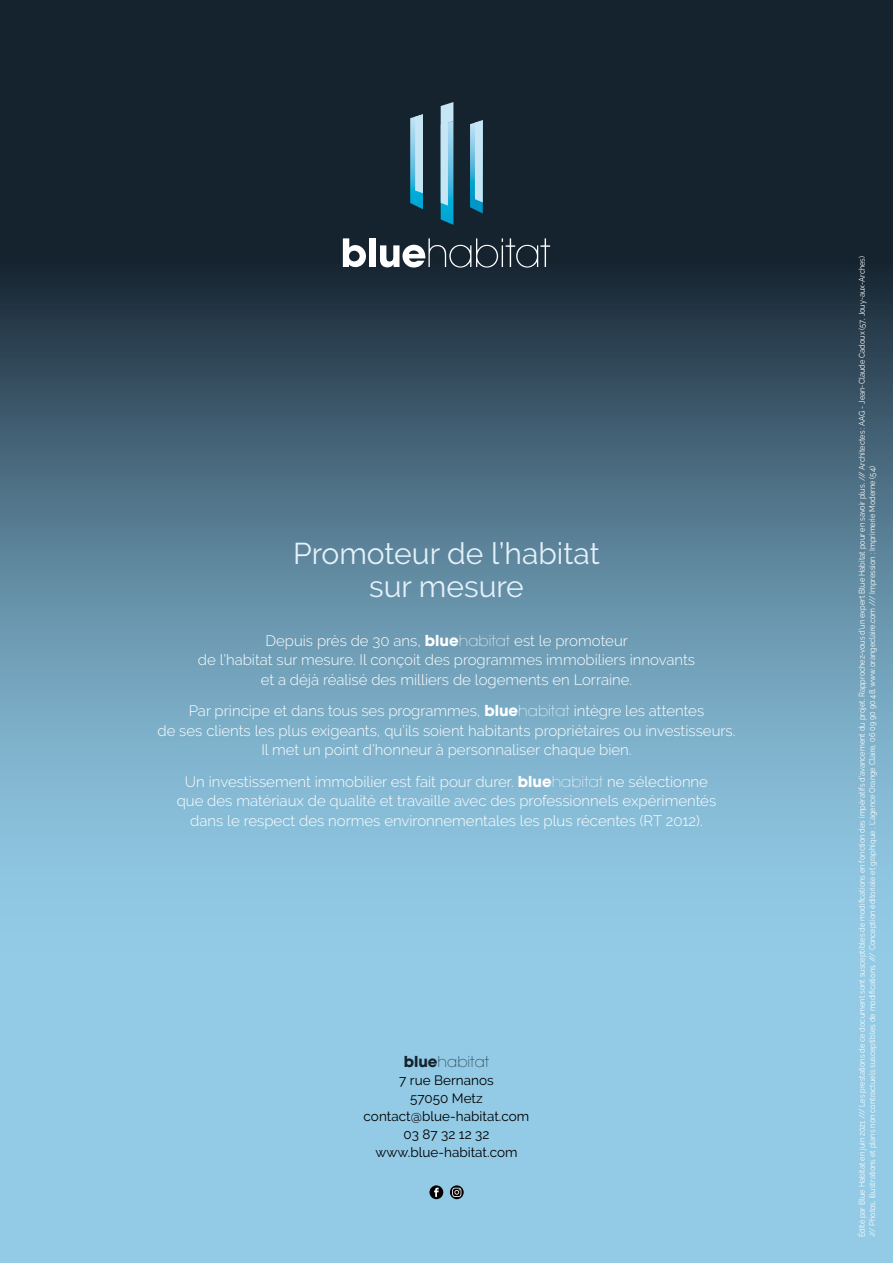
<style>
.page{position:relative;width:893px;height:1263px;background:#fff}
.page>*{position:absolute;margin:0;border:0;box-sizing:border-box;transform-origin:0 0}
._2019-Titre_24pt_Bla{font:30px/33px "Raleway";color:#e4f1fa;text-align:center}
.texte{font:300 15px/19.5px "Raleway";color:#fff;text-align:center}
.texte-2{font:200 15px "Avant Garde";color:#15232f}
.texte-3{font:13.5px/18px "Raleway";color:#000;text-align:center}
.PLAQ-Texte_10pt{font:8.25px/10.5px "Raleway";color:#fff;scale:.9 1}
.s1{font-family:"Avant Garde";font-weight:700}
.s2{font-family:"Avant Garde";font-weight:200}
.s3{font-weight:700}
</style>
<div class="page">
<div style="left:0;top:0;width:893px;height:585px;background:#15232f"></div>
<div style="left:0;top:264px;width:893px;height:999px;background:#93cae5"></div>
<svg style="left:93px;top:255px;width:800px;height:578px;background:#577c91"></svg>
<svg style="left:441px;top:102px;width:12px;height:123px"></svg>
<svg style="left:470px;top:120px;width:13px;height:93px"></svg>
<svg style="left:410px;top:114px;width:13px;height:95px"></svg>
<svg style="left:343px;top:238px;width:23px;height:29px"></svg>
<div style="left:369px;top:238px;width:7px;height:29px;background:#fff"></div>
<svg style="left:380px;top:238px;width:170px;height:30px"></svg>
<svg style="left:450px;top:1185px;width:14px;height:14px"></svg>
<svg style="left:452px;top:1188px;width:9px;height:9px"></svg>
<div style="left:429px;top:1185px;width:14px;height:14px;background:#000;border-radius:50%"></div>
<svg style="left:434px;top:1188px;width:5px;height:9px"></svg>
<svg style="left:0;top:264px;width:93px;height:569px;background:#577d92"></svg>
<p class="_2019-Titre_24pt_Bla" style="left:293px;top:537px;width:308px">Promoteur de l’habitat sur mesure</p>
<p class="texte" style="left:198px;top:630px;width:499px">Depuis près de 30 ans, <span class="s1">blue</span><span class="s2">habitat</span> est le promoteur<br>de l’habitat sur mesure. Il conçoit des programmes immobiliers innovants et a déjà réalisé des milliers de logements en Lorraine.</p>
<p class="texte" style="left:157px;top:701px;width:579px">Par principe et dans tous ses programmes, <span class="s1">blue</span><span class="s2">habitat</span> intègre les attentes<br>de ses clients les plus exigeants, qu’ils soient habitants propriétaires ou investisseurs.<br>Il met un point d’honneur à personnaliser chaque bien.</p>
<p class="texte" style="left:177px;top:771px;width:541px">Un investissement immobilier est fait pour durer. <span class="s1">blue</span><span class="s2">habitat</span> ne sélectionne que des matériaux de qualité et travaille avec des professionnels expérimentés dans le respect des normes environnementales les plus récentes (RT 2012).</p>
<p class="texte-2" style="left:404px;top:1052px;width:87px"><span class="s3">blue</span>habitat</p>
<p class="texte-3" style="left:399px;top:1071px;width:96px">7 rue Bernanos<br>57050 Metz</p>
<p class="texte-3" style="left:364px;top:1107px;width:167px">contact@blue-habitat.com</p>
<p class="texte-3" style="left:403px;top:1125px;width:88px">03 87 32 12 32</p>
<p class="texte-3" style="left:375px;top:1143px;width:144px">www.blue-habitat.com</p>
<p class="PLAQ-Texte_10pt" style="left:856px;top:1237px;width:1092px;rotate:-90deg">Édité par Blue Habitat en juin 2021 /// Les prestations de ce document sont susceptibles de modifications en fonction des impératifs d’avancement du projet. Rapprochez-vous d’un expert Blue Habitat pour en savoir plus. /// Architectes : AAG - Jean-Claude Cadoux (57, Jouy-aux-Arches) /// Photos, illustrations et plans non contractuels susceptibles de modifications. /// Conception éditoriale et graphique : L’agence Orange Claire, 06 09 90 90 48, www.orangeclaire.com /// Impression : Imprimerie Moderne (54)</p>
</div>
